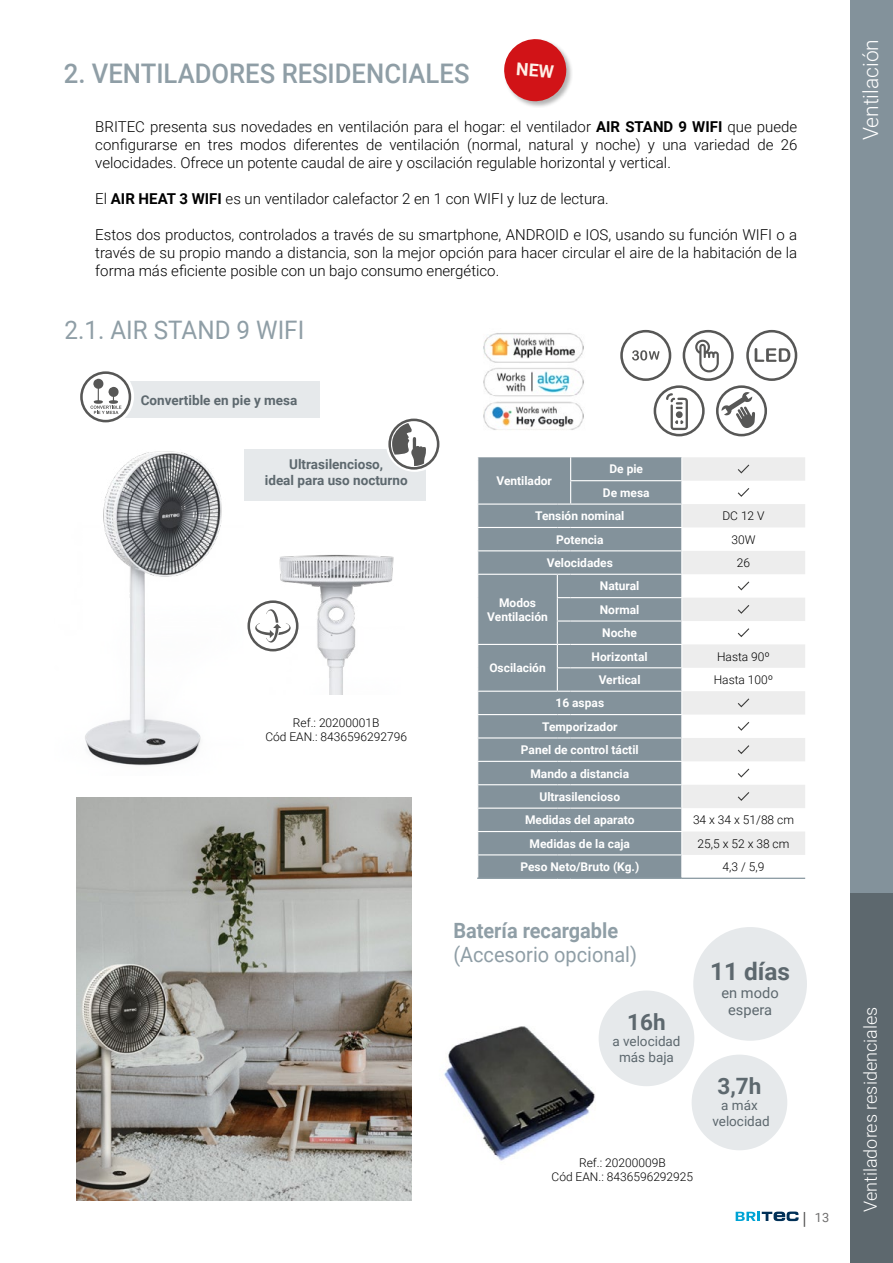
<style>
.page{position:relative;width:893px;height:1263px;background:#fff}
.page>*{position:absolute;margin:0;border:0;box-sizing:border-box;transform-origin:0 0}
.t1{font:500 27px "Roboto";color:#8f9ea6;scale:.95 1}
.t2{font:25.5px "Roboto";color:#8f9ea6;scale:.95 1}
.t3{font:700 24.3px "Roboto";color:#5d686e}
.t4{font:700 22.5px "Roboto";color:#5d686e}
.t5{font:21px "Roboto";color:#8f9ea6;scale:.95 1}
.t6{font:700 21px "Roboto";color:#8f9ea6;scale:.95 1}
.t7{font:300 21px "Roboto";color:#fff}
.t8{font:300 18px "Roboto";color:#fff}
.t9{font:300 15px/18px "Roboto";color:#000;text-align:justify}
.t10{font:14.55px/17.5px "Roboto";color:#5d686e;text-align:center}
.t11{font:700 13.5px/16.2px "Roboto";color:#5d686e;text-align:center}
.t12{font:13.5px/16.2px "Roboto";color:#5d686e;text-align:center}
.t13{font:12.75px "Roboto";color:#706f6f}
.t14{font:700 12px/23.4px "Roboto";color:#fff;text-align:center}
.t15{font:300 12px/14.4px "Roboto";color:#000;text-align:center}
.s1{font-weight:700}
</style>
<div class="page">
<div style="left:850px;top:0;width:43px;height:893px;background:#83929b"></div>
<div style="left:850px;top:893px;width:43px;height:370px;background:#5d686e"></div>
<svg style="left:736px;top:1211px;width:69px;height:16px"></svg>
<div style="left:119px;top:381px;width:200px;height:36px;background:#e6e9eb"></div>
<div style="left:244px;top:449px;width:182px;height:51px;background:#e6e9eb"></div>
<img style="left:483px;top:333px;width:101px;height:97px">
<svg style="left:620px;top:330px;width:177px;height:106px"></svg>
<img style="left:85px;top:451px;width:137px;height:315px">
<img style="left:77px;top:797px;width:335px;height:404px">
<img style="left:269px;top:554px;width:125px;height:140px">
<div style="left:478px;top:457px;width:203px;height:421px;background:#83929b"></div>
<svg style="left:682px;top:457px;width:123px;height:398px;fill:#ededed"></svg>
<svg style="left:681px;top:457px;width:1px;height:421px"></svg>
<hr style="left:570px;top:480px;width:112px;height:1px;background:#fff">
<hr style="left:477px;top:503px;width:80px;height:2px;background:#fff">
<svg style="left:557px;top:457px;width:14px;height:48px"></svg>
<hr style="left:571px;top:503px;width:111px;height:2px;background:#fff">
<hr style="left:477px;top:527px;width:80px;height:1px;background:#fff">
<svg style="left:557px;top:527px;width:14px;height:1px"></svg>
<hr style="left:571px;top:527px;width:111px;height:1px;background:#fff">
<hr style="left:571px;top:574px;width:111px;height:1px;background:#fff">
<hr style="left:571px;top:597px;width:111px;height:1px;background:#fff">
<hr style="left:571px;top:620px;width:111px;height:2px;background:#fff">
<hr style="left:571px;top:644px;width:111px;height:1px;background:#fff">
<hr style="left:571px;top:667px;width:111px;height:1px;background:#fff">
<hr style="left:571px;top:691px;width:111px;height:1px;background:#fff">
<hr style="left:477px;top:807px;width:80px;height:2px;background:#fff">
<svg style="left:557px;top:807px;width:14px;height:2px"></svg>
<hr style="left:571px;top:807px;width:111px;height:2px;background:#fff">
<hr style="left:477px;top:831px;width:80px;height:1px;background:#fff">
<svg style="left:557px;top:831px;width:14px;height:1px"></svg>
<hr style="left:571px;top:831px;width:111px;height:1px;background:#fff">
<hr style="left:477px;top:854px;width:80px;height:1px;background:#fff">
<svg style="left:557px;top:854px;width:14px;height:1px"></svg>
<hr style="left:571px;top:854px;width:111px;height:1px;background:#fff">
<hr style="left:477px;top:550px;width:80px;height:1px;background:#fff">
<svg style="left:557px;top:550px;width:14px;height:1px"></svg>
<hr style="left:571px;top:550px;width:111px;height:1px;background:#fff">
<hr style="left:477px;top:574px;width:80px;height:1px;background:#fff">
<hr style="left:477px;top:644px;width:80px;height:1px;background:#fff">
<svg style="left:477px;top:480px;width:1px;height:398px"></svg>
<svg style="left:557px;top:574px;width:14px;height:118px;background:#919ea6"></svg>
<hr style="left:477px;top:691px;width:80px;height:1px;background:#fff">
<hr style="left:477px;top:714px;width:80px;height:1px;background:#fff">
<svg style="left:557px;top:714px;width:14px;height:1px"></svg>
<hr style="left:571px;top:714px;width:111px;height:1px;background:#fff">
<hr style="left:477px;top:737px;width:80px;height:1px;background:#fff">
<svg style="left:557px;top:737px;width:14px;height:1px"></svg>
<hr style="left:571px;top:737px;width:111px;height:1px;background:#fff">
<hr style="left:477px;top:761px;width:80px;height:1px;background:#fff">
<svg style="left:557px;top:761px;width:14px;height:1px"></svg>
<hr style="left:571px;top:761px;width:111px;height:1px;background:#fff">
<hr style="left:477px;top:784px;width:80px;height:1px;background:#fff">
<svg style="left:557px;top:784px;width:14px;height:1px"></svg>
<hr style="left:571px;top:784px;width:111px;height:1px;background:#fff">
<hr style="left:477px;top:878px;width:80px;height:1px;background:#8f9ea6">
<svg style="left:557px;top:878px;width:14px;height:1px"></svg>
<hr style="left:571px;top:878px;width:111px;height:1px;background:#8f9ea6">
<hr style="left:682px;top:878px;width:123px;height:1px;background:#8f9ea6">
<svg style="left:736px;top:463px;width:14px;height:11px"></svg>
<svg style="left:736px;top:487px;width:14px;height:11px"></svg>
<svg style="left:736px;top:580px;width:14px;height:11px"></svg>
<svg style="left:736px;top:604px;width:14px;height:11px"></svg>
<svg style="left:736px;top:627px;width:14px;height:11px"></svg>
<svg style="left:736px;top:697px;width:14px;height:11px"></svg>
<svg style="left:736px;top:721px;width:14px;height:10px"></svg>
<svg style="left:736px;top:744px;width:14px;height:11px"></svg>
<svg style="left:736px;top:767px;width:14px;height:11px"></svg>
<svg style="left:736px;top:791px;width:14px;height:11px"></svg>
<img style="left:444px;top:1015px;width:163px;height:146px">
<div style="left:692px;top:1054px;width:95px;height:96px;background:#e6e9eb;border-radius:50%"></div>
<div style="left:693px;top:927px;width:114px;height:114px;background:#e6e9eb;border-radius:50%"></div>
<div style="left:599px;top:990px;width:95px;height:96px;background:#e6e9eb;border-radius:50%"></div>
<div style="left:386px;top:414px;width:57px;height:58px;background:#fff;border-radius:50%"></div>
<svg style="left:388px;top:419px;width:51px;height:51px"></svg>
<div style="left:75px;top:367px;width:59px;height:59px;background:#fff;border-radius:50%"></div>
<svg style="left:80px;top:371px;width:51px;height:51px"></svg>
<svg style="left:247px;top:600px;width:51px;height:51px"></svg>
<div style="left:503px;top:38px;width:70px;height:70px;background:#000;opacity:.3"></div>
<svg style="left:503px;top:38px;width:64px;height:64px"></svg>
<h1 class="t1" style="left:64px;top:54px;width:429px">2. VENTILADORES RESIDENCIALES</h1>
<p class="t9" style="left:95px;top:117px;width:703px">BRITEC presenta sus novedades en ventilación para el hogar: el ventilador <span class="s1">AIR STAND 9 WIFI</span> que puede configurarse en tres modos diferentes de ventilación (normal, natural y noche) y una variedad de 26 velocidades. Ofrece un potente caudal de aire y oscilación regulable horizontal y vertical.</p>
<p class="t9" style="left:95px;top:189px;width:515px">El <span class="s1">AIR HEAT 3 WIFI</span> es un ventilador calefactor 2 en 1 con WIFI y luz de lectura.</p>
<p class="t9" style="left:95px;top:225px;width:703px">Estos dos productos, controlados a través de su smartphone, ANDROID e IOS, usando su función WIFI o a través de su propio mando a distancia, son la mejor opción para hacer circular el aire de la habitación de la forma más eficiente posible con un bajo consumo energético.</p>
<h2 class="t2" style="left:64px;top:312px;width:254px">2.1. AIR STAND 9 WIFI</h2>
<p class="t11" style="left:141px;top:392px;width:158px">Convertible en pie y mesa</p>
<p class="t11" style="left:265px;top:455px;width:144px">Ultrasilencioso,<br>ideal para uso nocturno</p>
<p class="t15" style="left:265px;top:715px;width:143px">Ref.: 20200001B<br>Cód EAN.: 8436596292796</p>
<p class="t14" style="left:609px;top:457px;width:35px">De pie</p>
<p class="t14" style="left:603px;top:480px;width:48px">De mesa</p>
<p class="t14" style="left:535px;top:504px;width:91px">Tensión nominal</p>
<p class="t15" style="left:722px;top:508px;width:44px">DC 12 V</p>
<p class="t14" style="left:556px;top:527px;width:49px">Potencia</p>
<p class="t15" style="left:731px;top:532px;width:26px">30W</p>
<p class="t14" style="left:547px;top:551px;width:68px">Velocidades</p>
<p class="t15" style="left:737px;top:555px;width:15px">26</p>
<p class="t14" style="left:487px;top:595px;width:62px;line-height:14.4px">Modos<br>Ventilación</p>
<p class="t14" style="left:496px;top:468px;width:57px">Ventilador</p>
<p class="t14" style="left:600px;top:574px;width:41px;text-align:justify">Natural Normal Noche</p>
<p class="t14" style="left:592px;top:644px;width:58px">Horizontal</p>
<p class="t15" style="left:717px;top:649px;width:54px">Hasta 90º</p>
<p class="t14" style="left:599px;top:668px;width:43px">Vertical</p>
<p class="t15" style="left:714px;top:672px;width:61px">Hasta 100º</p>
<p class="t14" style="left:521px;top:691px;width:119px">16 aspas<br>Temporizador<br>Panel de control táctil<br>Mando a distancia<br>Ultrasilencioso<br>Medidas del aparato</p>
<p class="t14" style="left:489px;top:656px;width:58px">Oscilación</p>
<p class="t15" style="left:693px;top:812px;width:103px">34 x 34 x 51/88 cm</p>
<p class="t14" style="left:530px;top:831px;width:102px">Medidas de la caja</p>
<p class="t15" style="left:698px;top:836px;width:93px">25,5 x 52 x 38 cm</p>
<p class="t14" style="left:520px;top:855px;width:120px">Peso Neto/Bruto (Kg.)</p>
<p class="t15" style="left:723px;top:859px;width:43px">4,3 / 5,9</p>
<h3 class="t6" style="left:453px;top:915px;width:175px">Batería recargable</h3>
<h3 class="t5" style="left:453px;top:939px;width:195px">(Accesorio opcional)</h3>
<h3 class="t4" style="left:627px;top:1006px;width:40px">16h</h3>
<p class="t12" style="left:612px;top:1032px;width:70px">a velocidad más baja</p>
<p class="t15" style="left:552px;top:1155px;width:143px">Ref.: 20200009B<br>Cód EAN.: 8436596292925</p>
<h3 class="t3" style="left:710px;top:954px;width:81px">11 días</h3>
<p class="t10" style="left:721px;top:983px;width:59px">en modo espera</p>
<h3 class="t4" style="left:717px;top:1070px;width:45px">3,7h</h3>
<p class="t12" style="left:712px;top:1096px;width:59px">a máx velocidad</p>
<p class="t13" style="left:815px;top:1208px;width:16px">13</p>
<h3 class="t7" style="left:856px;top:140px;width:103px;rotate:-90deg">Ventilación</h3>
<p class="t8" style="left:858px;top:1212px;width:207px;rotate:-90deg">Ventiladores residenciales</p>
</div>
